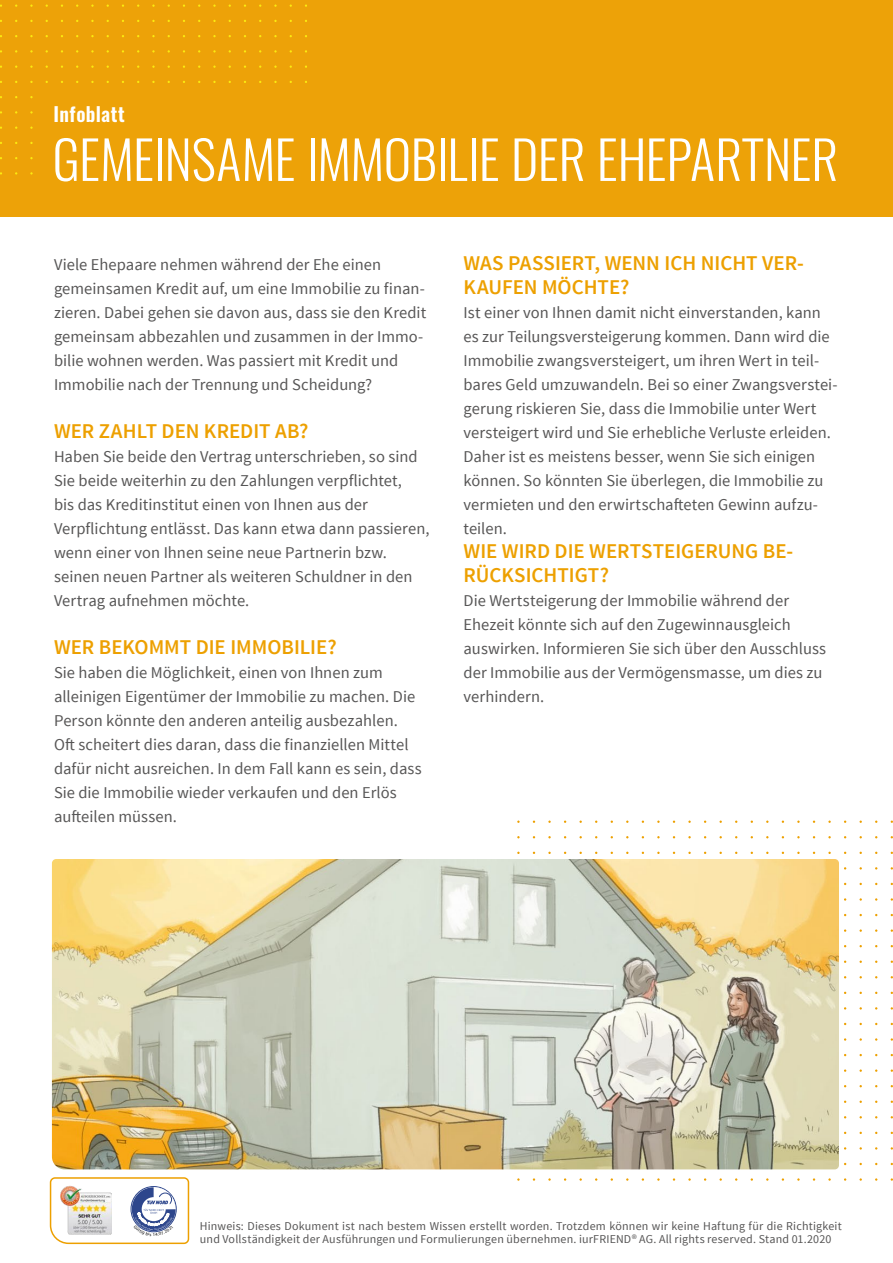
<style>
.page{position:relative;width:893px;height:1263px;background:#fff}
.page>*{position:absolute;margin:0;border:0;box-sizing:border-box;transform-origin:0 0}
.t1{font:300 52.5px "Oswald";letter-spacing:-.005em;color:#fff}
.t2{font:600 21px/24px "Source Sans Pro";color:#eda000}
.t3{font:600 19.5px "Oswald";letter-spacing:.02em;color:#fff}
.t4{font:16.5px/24px "Source Sans Pro";color:#575656}
.t5{font:12px/13.5px "Source Sans Pro";letter-spacing:.015em;color:#575656}
</style>
<div class="page">
<svg style="left:49px;top:1177px;width:141px;height:68px"></svg>
<img style="left:60px;top:1186px;width:52px;height:48px">
<div style="left:0;top:0;width:893px;height:217px;background:#eda208"></div>
<img style="left:52px;top:859px;width:787px;height:310px">
<svg style="left:133px;top:1187px;width:43px;height:49px"></svg>
<p class="t3" style="left:54px;top:101px;width:73px">Infoblatt</p>
<h1 class="t1" style="left:53px;top:125px;width:787px">GEMEINSAME IMMOBILIE DER EHEPARTNER</h1>
<p class="t4" style="left:54px;top:253px;width:374px">Viele Ehepaare nehmen während der Ehe einen gemeinsamen Kredit auf, um eine Immobilie zu finan&shy;zieren. Dabei gehen sie davon aus, dass sie den Kredit gemeinsam abbezahlen und zusammen in der Immo&shy;bilie wohnen werden. Was passiert mit Kredit und Immobilie nach der Trennung und Scheidung?</p>
<p class="t2" style="left:54px;top:420px;width:256px">WER ZAHLT DEN KREDIT AB?</p>
<p class="t4" style="left:54px;top:445px;width:377px">Haben Sie beide den Vertrag unterschrieben, so sind Sie beide weiterhin zu den Zahlungen verpflichtet,<br>bis das Kreditinstitut einen von Ihnen aus der Verpflichtung entlässt. Das kann etwa dann passieren, wenn einer von Ihnen seine neue Partnerin bzw. seinen neuen Partner als weiteren Schuldner in den Vertrag aufnehmen möchte.</p>
<p class="t2" style="left:54px;top:636px;width:284px">WER BEKOMMT DIE IMMOBILIE?</p>
<p class="t4" style="left:54px;top:661px;width:369px">Sie haben die Möglichkeit, einen von Ihnen zum alleinigen Eigentümer der Immobilie zu machen. Die Person könnte den anderen anteilig ausbezahlen.<br>Oft scheitert dies daran, dass die finanziellen Mittel dafür nicht ausreichen. In dem Fall kann es sein, dass Sie die Immobilie wieder verkaufen und den Erlös aufteilen müssen.</p>
<p class="t2" style="left:463px;top:251px;width:342px">WAS PASSIERT, WENN ICH NICHT VER-<br>KAUFEN MÖCHTE?</p>
<p class="t4" style="left:463px;top:300px;width:376px">Ist einer von Ihnen damit nicht einverstanden, kann es zur Teilungsversteigerung kommen. Dann wird die Immobilie zwangsversteigert, um ihren Wert in teil&shy;bares Geld umzuwandeln. Bei so einer Zwangsverstei&shy;gerung riskieren Sie, dass die Immobilie unter Wert versteigert wird und Sie erhebliche Verluste erleiden.<br>Daher ist es meistens besser, wenn Sie sich einigen können. So könnten Sie überlegen, die Immobilie zu vermieten und den erwirtschafteten Gewinn aufzu&shy;teilen.</p>
<p class="t2" style="left:463px;top:539px;width:331px">WIE WIRD DIE WERTSTEIGERUNG BE-<br>RÜCKSICHTIGT?</p>
<p class="t4" style="left:463px;top:588px;width:364px">Die Wertsteigerung der Immobilie während der Ehezeit könnte sich auf den Zugewinnausgleich auswirken. Informieren Sie sich über den Ausschluss der Immobilie aus der Vermögensmasse, um dies zu verhindern.</p>
<p class="t5" style="left:200px;top:1219px;width:643px">Hinweis: Dieses Dokument ist nach bestem Wissen erstellt worden. Trotzdem können wir keine Haftung für die Richtigkeit und Vollständigkeit der Ausführungen und Formulierungen übernehmen. iurFRIEND® AG. All rights reserved. Stand 01.2020</p>
</div>
